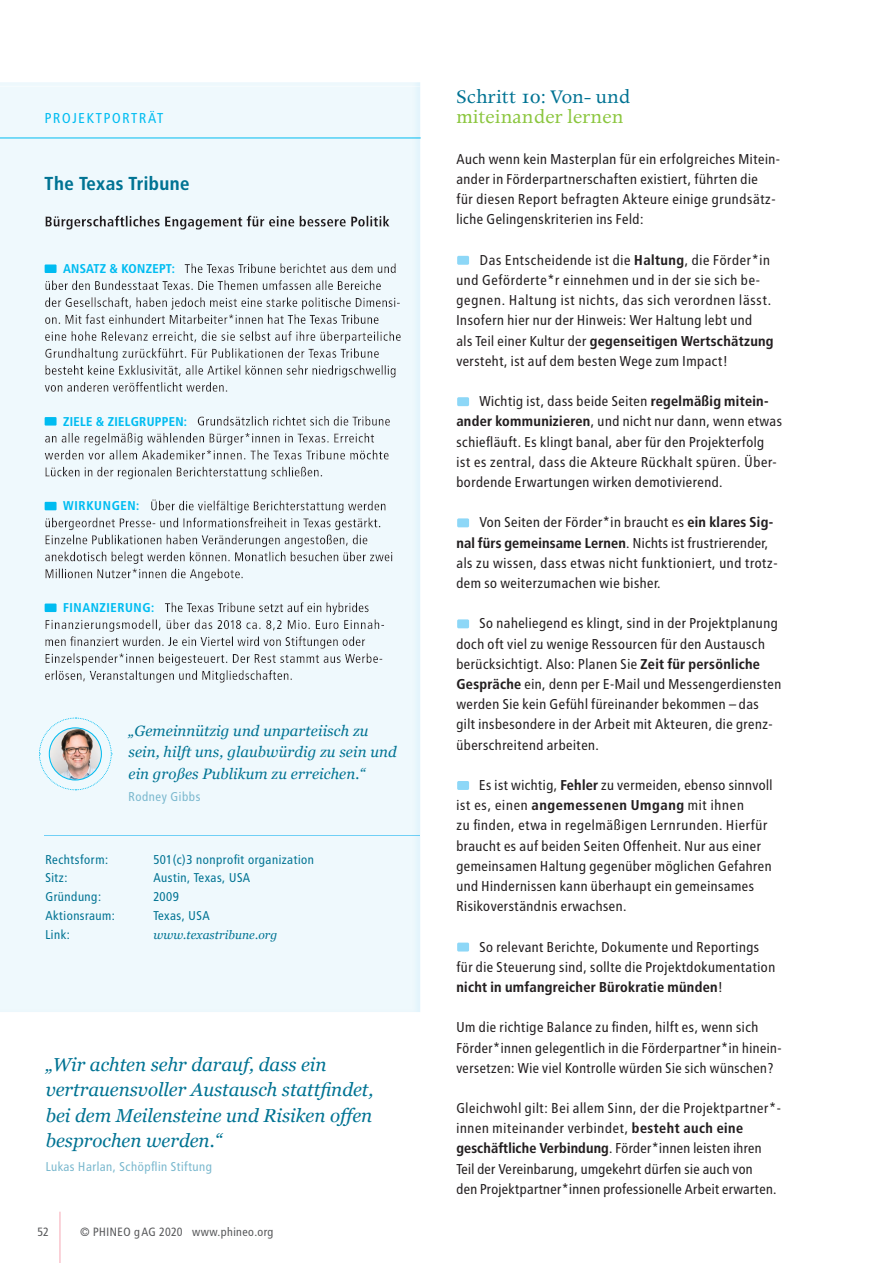
<style>
.page{position:relative;width:893px;height:1263px;background:#fff}
.page>*{position:absolute;margin:0;border:0;box-sizing:border-box;transform-origin:0 0}
.Fliesstext_auf_Grund{font:21.75px "Apollo MT Pro";color:#007393}
.Fliesstext_auf_Grund-2{font:21.75px "Apollo MT Pro";color:#8bc63e}
.t1{font:italic 18.75px "Georgia";color:#007393}
.t2{font:18.75px "Transit Print OT Bld";color:#007393}
.t3{font:italic 15px/21.8px "Georgia";letter-spacing:.005em;color:#007393}
.Fliesstext_auf_Grund-3{font:14.25px/20.2px "Transit Print OT";color:#231f20}
.t4{font:14.25px "Transit Print OT";letter-spacing:.08em;color:#00bcf1}
.t5{font:12.75px "Transit Print OT";color:#007393}
.t6{font:12.75px "Transit Print OT";color:#7ab8ce}
.t7{font:12.75px "Transit Print OT Bld";color:#00bcf1}
.t8{font:12.75px "Transit Print OT Bld";letter-spacing:.02em;color:#00bcf1}
.t9{font:12.75px "Transit Print OT Bld";letter-spacing:.025em;color:#00bcf1}
.t10{font:12px "Transit Print OT";color:#57585a}
.t11{font:italic 12px "Georgia";letter-spacing:.005em;color:#007393}
.s1{font-family:"Transit Print OT Bld"}
</style>
<div class="page">
<hr style="left:60px;top:1212px;width:1px;height:51px;background:#f6a7b4">
<div style="left:457px;top:256px;width:12px;height:9px;background:#8dd7f7"></div>
<div style="left:457px;top:397px;width:12px;height:9px;background:#8dd7f7"></div>
<div style="left:457px;top:518px;width:12px;height:9px;background:#8dd7f7"></div>
<div style="left:457px;top:619px;width:12px;height:9px;background:#8dd7f7"></div>
<div style="left:457px;top:781px;width:12px;height:9px;background:#8dd7f7"></div>
<div style="left:457px;top:942px;width:12px;height:9px;background:#8dd7f7"></div>
<div style="left:0;top:82px;width:421px;height:930px;background:#8dd7f7;opacity:.12"></div>
<p class="t4" style="left:45px;top:110px;width:121px">PROJEKTPORTRÄT</p>
<h2 class="t2" style="left:45px;top:173px;width:147px">The Texas Tribune</h2>
<p class="t7" style="left:63px;top:261px;width:114px">ANSATZ &amp; KONZEPT:</p>
<p class="t7" style="left:63px;top:414px;width:126px">ZIELE &amp; ZIELGRUPPEN:</p>
<p class="t9" style="left:63px;top:498px;width:78px">WIRKUNGEN:</p>
<p class="t8" style="left:63px;top:600px;width:93px">FINANZIERUNG:</p>
<p class="t3" style="left:129px;top:719px;width:270px">„Gemeinnützig und unparteiisch zu sein, hilft uns, glaubwürdig zu sein und ein großes Publikum zu erreichen.“</p>
<p class="t6" style="left:129px;top:789px;width:74px">Rodney Gibbs</p>
<p class="t5" style="left:45px;top:852px;width:65px">Rechtsform:</p>
<p class="t5" style="left:153px;top:852px;width:162px">501(c)3 nonprofit organization</p>
<p class="t5" style="left:45px;top:870px;width:24px">Sitz:</p>
<p class="t5" style="left:153px;top:870px;width:99px">Austin, Texas, USA</p>
<p class="t5" style="left:45px;top:889px;width:58px">Gründung:</p>
<p class="t5" style="left:153px;top:889px;width:27px">2009</p>
<p class="t5" style="left:45px;top:908px;width:72px">Aktionsraum:</p>
<p class="t5" style="left:153px;top:908px;width:58px">Texas, USA</p>
<p class="t5" style="left:45px;top:927px;width:26px">Link:</p>
<p class="t11" style="left:153px;top:926px;width:125px">www.texastribune.org</p>
<p class="t1" style="left:46px;top:1050px;width:282px">„Wir achten sehr darauf, dass ein</p>
<p class="t1" style="left:46px;top:1076px;width:329px">vertrauensvoller Austausch stattfindet,</p>
<p class="t1" style="left:46px;top:1101px;width:328px">bei dem Meilensteine und Risiken offen</p>
<p class="t1" style="left:46px;top:1127px;width:178px">besprochen werden.“</p>
<p class="t6" style="left:46px;top:1159px;width:168px">Lukas Harlan, Schöpflin Stiftung</p>
<p class="t10" style="left:37px;top:1225px;width:14px">52</p>
<p class="t10" style="left:80px;top:1225px;width:195px">© PHINEO gAG 2020 www.phineo.org</p>
<p class="Fliesstext_auf_Grund" style="left:456px;top:84px;width:176px">Schritt 10: Von- und</p>
<p class="Fliesstext_auf_Grund-2" style="left:456px;top:104px;width:169px">miteinander lernen</p>
<p class="Fliesstext_auf_Grund-3" style="left:456px;top:149px;width:326px">Auch wenn kein Masterplan für ein erfolgreiches Mitein&shy;ander in Förderpartnerschaften existiert, führten die<br>für diesen Report befragten Akteure einige grundsätz&shy;liche Gelingenskriterien ins Feld:</p>
<p class="Fliesstext_auf_Grund-3" style="left:456px;top:250px;width:319px;text-indent:24px">Das Entscheidende ist die <span class="s1">Haltung</span>, die Förder*in und Geförderte*r einnehmen und in der sie sich be&shy;gegnen. Haltung ist nichts, das sich verordnen lässt.<br>Insofern hier nur der Hinweis: Wer Haltung lebt und<br>als Teil einer Kultur der <span class="s1">gegenseitigen Wertschätzung </span>versteht, ist auf dem besten Wege zum Impact!</p>
<p class="Fliesstext_auf_Grund-3" style="left:456px;top:391px;width:328px;text-indent:23px">Wichtig ist, dass beide Seiten <span class="s1">regelmäßig mitein&shy;ander kommunizieren</span>, und nicht nur dann, wenn etwas schiefläuft. Es klingt banal, aber für den Projekterfolg ist es zentral, dass die Akteure Rückhalt spüren. Über&shy;bordende Erwartungen wirken demotivierend.</p>
<p class="Fliesstext_auf_Grund-3" style="left:456px;top:512px;width:323px;text-indent:23px">Von Seiten der Förder*in braucht es <span class="s1">ein klares Sig&shy;nal fürs gemeinsame Lernen</span>. Nichts ist frustrierender, als zu wissen, dass etwas nicht funktioniert, und trotz&shy;dem so weiterzumachen wie bisher.</p>
<p class="Fliesstext_auf_Grund-3" style="left:456px;top:613px;width:327px;text-indent:23px">So naheliegend es klingt, sind in der Projektplanung doch oft viel zu wenige Ressourcen für den Austausch berücksichtigt. Also: Planen Sie <span class="s1">Zeit für persönliche Gespräche</span> ein, denn per E-Mail und Messengerdiensten werden Sie kein Gefühl füreinander bekommen – das gilt insbesondere in der Arbeit mit Akteuren, die grenz&shy;überschreitend arbeiten.</p>
<p class="Fliesstext_auf_Grund-3" style="left:479px;top:775px;width:295px">Es ist wichtig, <span class="s1">Fehler</span> zu vermeiden, ebenso sinnvoll</p>
<p class="Fliesstext_auf_Grund-3" style="left:456px;top:795px;width:317px">ist es, einen <span class="s1">angemessenen Umgang</span> mit ihnen<br>zu finden, etwa in regelmäßigen Lernrunden. Hierfür braucht es auf beiden Seiten Offenheit. Nur aus einer gemeinsamen Haltung gegenüber möglichen Gefahren und Hindernissen kann überhaupt ein gemeinsames Risikoverständnis erwachsen.</p>
<p class="Fliesstext_auf_Grund-3" style="left:456px;top:936px;width:321px;text-indent:23px">So relevant Berichte, Dokumente und Reportings für die Steuerung sind, sollte die Projektdokumentation <span class="s1">nicht in umfangreicher Bürokratie münden</span>!</p>
<p class="Fliesstext_auf_Grund-3" style="left:456px;top:1017px;width:327px">Um die richtige Balance zu finden, hilft es, wenn sich<br>Förder*innen gelegentlich in die Förderpartner*in hinein&shy;versetzen: Wie viel Kontrolle würden Sie sich wünschen?</p>
<p class="Fliesstext_auf_Grund-3" style="left:456px;top:1098px;width:325px">Gleichwohl gilt: Bei allem Sinn, der die Projektpartner*- innen miteinander verbindet, <span class="s1">besteht auch eine geschäftliche Verbindung</span>. Förder*innen leisten ihren Teil der Vereinbarung, umgekehrt dürfen sie auch von<br>den Projektpartner*innen professionelle Arbeit erwarten.</p>
</div>
